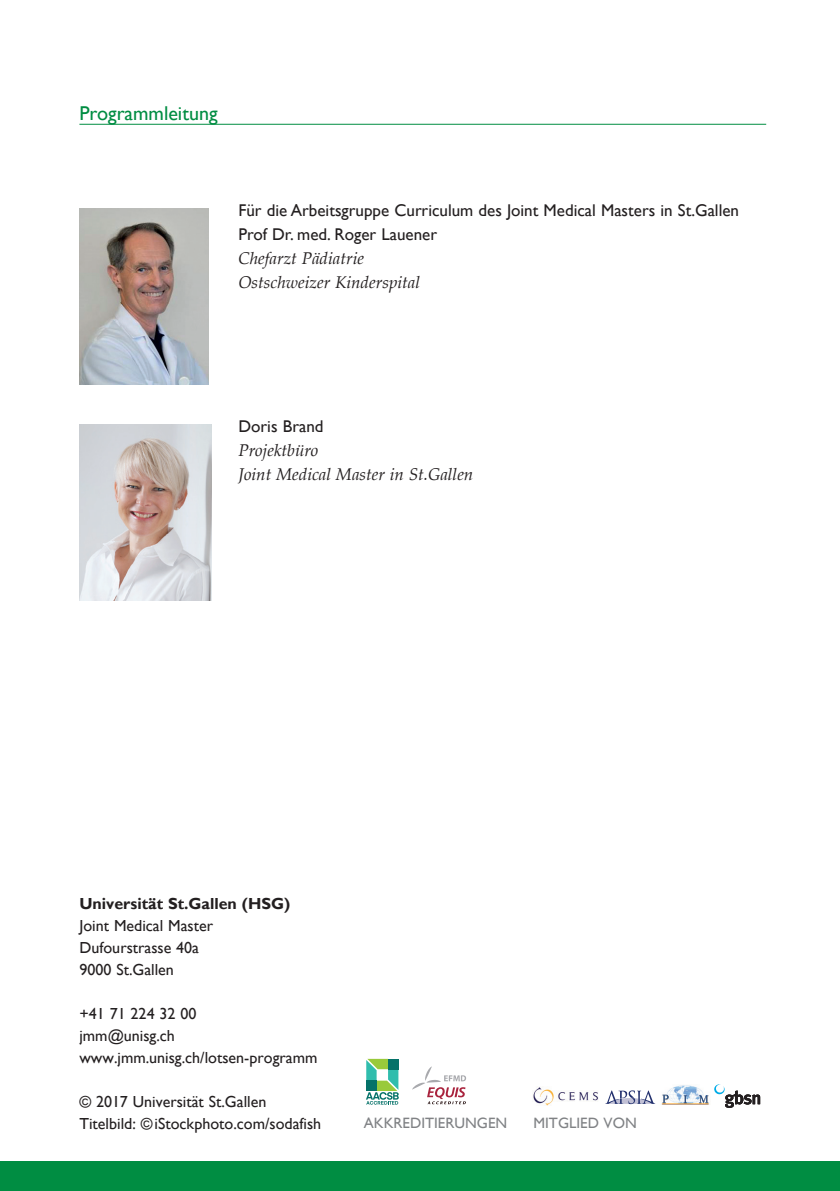
<style>
.page{position:relative;width:840px;height:1191px;background:#fff}
.page>*{position:absolute;margin:0;border:0;box-sizing:border-box;transform-origin:0 0}
.t1{font:20px "Gill Sans";color:#008d42}
.t2{font:17px/24px "Gill Sans";color:#231f20}
.t3{font:italic 17px/24px "Palatino";color:#231f20}
.t4{font:16px/22px "Gill Sans";color:#231f20}
.t5{font:700 16px "Gill Sans";color:#231f20}
.t6{font:15px "Gill Sans";color:#808285}
</style>
<div class="page">
<div style="left:0;top:1161px;width:839px;height:30px;background:#008d42"></div>
<svg style="left:366px;top:1058px;width:32px;height:46px"></svg>
<img style="left:533px;top:1087px;width:66px;height:19px">
<svg style="left:605px;top:1090px;width:49px;height:14px"></svg>
<img style="left:661px;top:1085px;width:48px;height:19px">
<svg style="left:662px;top:1094px;width:6px;height:8px"></svg>
<svg style="left:683px;top:1095px;width:3px;height:7px"></svg>
<svg style="left:698px;top:1095px;width:9px;height:7px"></svg>
<svg style="left:714px;top:1084px;width:11px;height:11px"></svg>
<img style="left:724px;top:1090px;width:35px;height:17px">
<svg style="left:412px;top:1066px;width:54px;height:38px"></svg>
<hr style="left:79px;top:124px;width:686px;height:1px;background:#008d42">
<img style="left:79px;top:209px;width:129px;height:175px">
<img style="left:79px;top:425px;width:133px;height:175px">
<p class="t1" style="left:79px;top:101px;width:140px">Programmleitung</p>
<p class="t2" style="left:238px;top:198px;width:502px">Für die Arbeitsgruppe Curriculum des Joint Medical Masters in St.Gallen<br>Prof Dr. med. Roger Lauener</p>
<p class="t3" style="left:238px;top:246px;width:183px">Chefarzt Pädiatrie<br>Ostschweizer Kinderspital</p>
<p class="t2" style="left:238px;top:414px;width:87px">Doris Brand</p>
<p class="t3" style="left:238px;top:438px;width:236px">Projektbüro<br>Joint Medical Master in St.Gallen</p>
<p class="t5" style="left:79px;top:893px;width:212px">Universität St.Gallen (HSG)</p>
<p class="t4" style="left:79px;top:914px;width:135px">Joint Medical Master<br>Dufourstrasse 40a<br>9000 St.Gallen</p>
<p class="t4" style="left:79px;top:1002px;width:239px">+41 71 224 32 00<br>jmm@unisg.ch www.jmm.unisg.ch/lotsen-programm</p>
<p class="t4" style="left:79px;top:1090px;width:243px">© 2017 Universität St.Gallen<br>Titelbild: ©iStockphoto.com/sodafish</p>
<p class="t6" style="left:363px;top:1114px;width:145px">AKKREDITIERUNGEN</p>
<p class="t6" style="left:533px;top:1114px;width:105px">MITGLIED VON</p>
</div>
